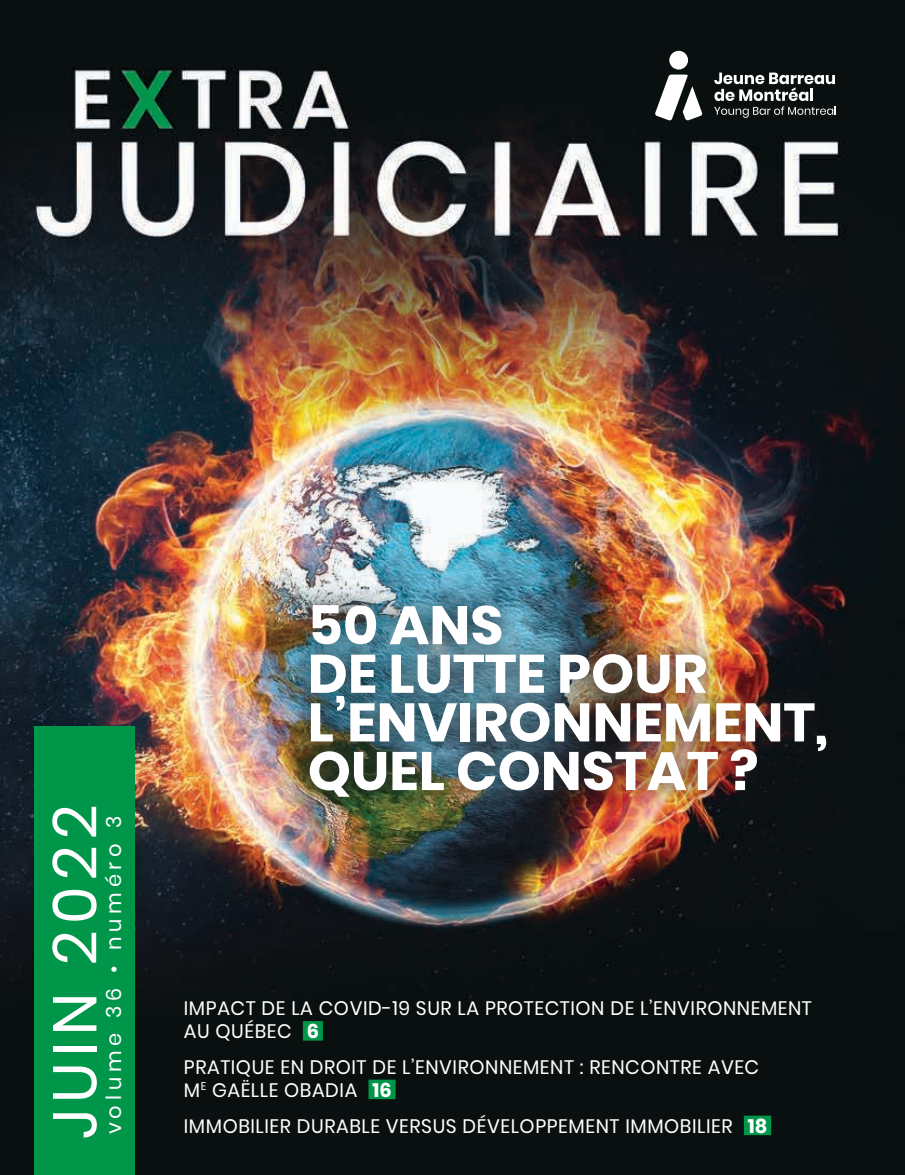
<style>
.page{position:relative;width:905px;height:1175px;background:#fff}
.page>*{position:absolute;margin:0;border:0;box-sizing:border-box;transform-origin:0 0}
.t1{font:61.5px "Poppins";letter-spacing:.1em;color:#fff}
.t2{font:700 54px/48.6px "Poppins";color:#fff}
.t3{font:21px "Poppins";letter-spacing:.23em;color:#fff}
.t4{font:19.5px/22.5px "Poppins";letter-spacing:.03em;color:#fff}
.s1{font-weight:700}
</style>
<div class="page">
<img style="left:0;top:0;width:904px;height:1174px">
<div style="left:34px;top:727px;width:101px;height:447px;background:#00964a"></div>
<div style="left:303px;top:1021px;width:20px;height:19px;background:#00964a"></div>
<div style="left:368px;top:1079px;width:27px;height:20px;background:#00964a"></div>
<div style="left:743px;top:1115px;width:28px;height:20px;background:#00964a"></div>
<svg style="left:655px;top:74px;width:47px;height:47px"></svg>
<div style="left:669px;top:51px;width:19px;height:19px;background:#fff;border-radius:50%"></div>
<svg style="left:714px;top:73px;width:121px;height:45px"></svg>
<div style="left:287px;top:582px;width:560px;height:236px;background:#231f20;opacity:.88"></div>
<h1 class="t1" style="left:36px;top:1138px;width:336px;rotate:-90deg">JUIN 2022</h1>
<p class="t3" style="left:100px;top:1133px;width:319px;rotate:-90deg">volume 36 • numéro 3</p>
<h2 class="t2" style="left:308px;top:601px;width:522px">50 ANS<br>DE LUTTE POUR<br>L’ENVIRONNEMENT,<br>QUEL CONSTAT ?</h2>
<p class="t4" style="left:184px;top:997px;width:629px">IMPACT DE LA COVID-19 SUR LA PROTECTION DE L’ENVIRONNEMENT<br>AU QUÉBEC <span class="s1">6</span></p>
<p class="t4" style="left:184px;top:1055px;width:577px">PRATIQUE EN DROIT DE L’ENVIRONNEMENT : RENCONTRE AVEC<br>M<sup>E</sup> GAËLLE OBADIA <span class="s1">16</span></p>
<p class="t4" style="left:184px;top:1114px;width:585px">IMMOBILIER DURABLE VERSUS DÉVELOPPEMENT IMMOBILIER <span class="s1">18</span></p>
</div>
